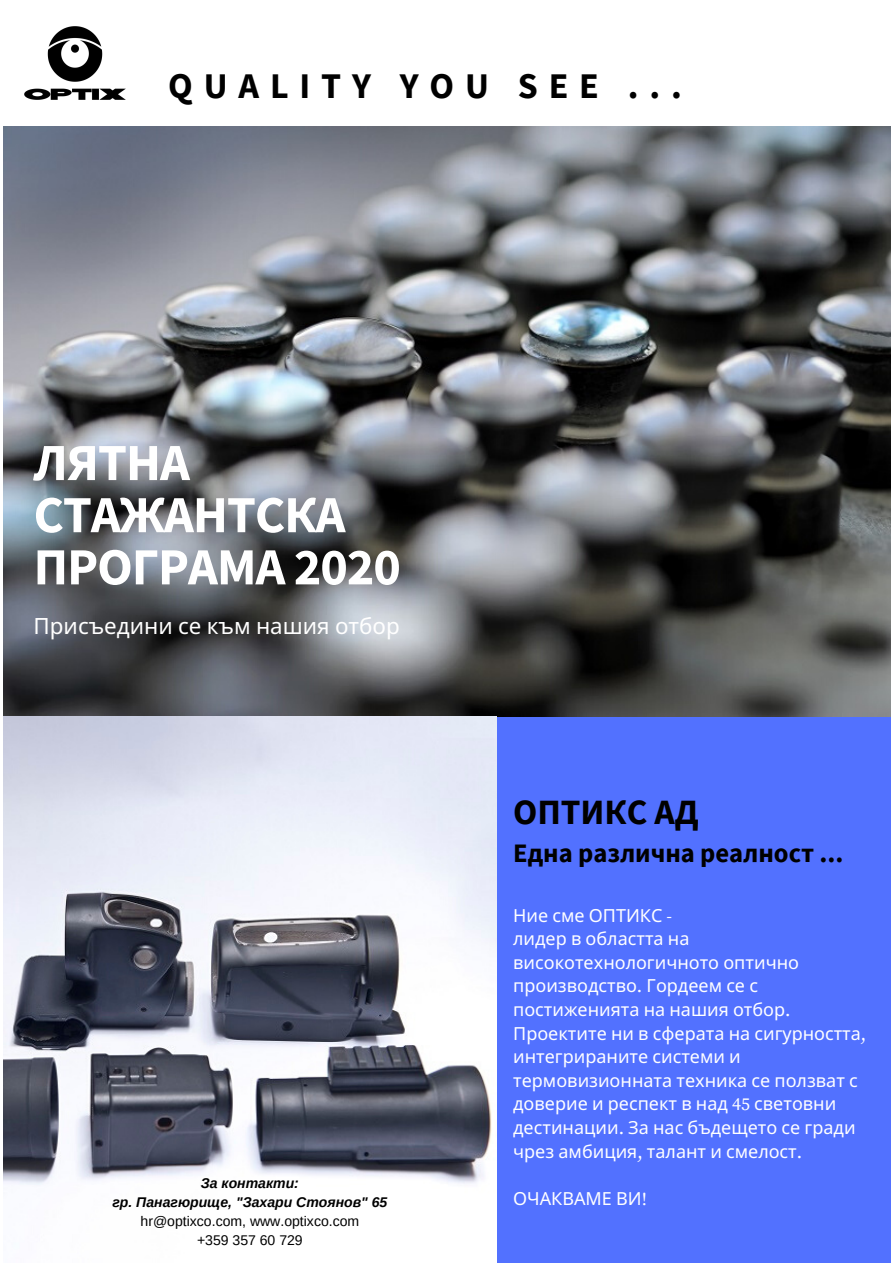
<style>
.page{position:relative;width:894px;height:1264px;background:#fff}
.page>*{position:absolute;margin:0;border:0;box-sizing:border-box;transform-origin:0 0}
.t1{font:700 52.2px/52.2px "Source Sans Pro";letter-spacing:-.02em;color:#fff}
.t2{font:700 36px "Source Sans Pro";letter-spacing:.3em;color:#000}
.t3{font:700 35.4px "Source Sans Pro";color:#000}
.t4{font:700 26.55px "Source Sans Pro";color:#000}
.t5{font:22.35px "Noto Sans";color:#fff}
.t6{font:18px/23.5px "Noto Sans";color:#fff}
.t7{font:italic 700 14.1px/19px "Arimo";color:#000;text-align:center}
.t8{font:14.1px/19px "Arimo";color:#000;text-align:center}
.s1{font-family:"Source Serif Pro"}
</style>
<div class="page">
<div style="left:496px;top:497px;width:394px;height:765px;background:#5271ff"></div>
<img style="left:24px;top:26px;width:102px;height:74px">
<img style="left:4px;top:126px;width:886px;height:590px">
<img style="left:4px;top:716px;width:492px;height:469px">
<h2 class="t2" style="left:168px;top:62px;width:515px">QUALITY YOU SEE ...</h2>
<h1 class="t1" style="left:34px;top:435px;width:368px">ЛЯТНА<br>СТАЖАНТСКА<br>ПРОГРАМА 2020</h1>
<p class="t5" style="left:34px;top:610px;width:368px">Присъедини се към нашия отбор</p>
<p class="t7" style="left:112px;top:1173px;width:276px">За контакти:<br>гр. Панагюрище, "Захари Стоянов" 65</p>
<p class="t8" style="left:140px;top:1211px;width:220px">hr@optixco.com, www.optixco.com +359 357 60 729</p>
<h3 class="t3" style="left:513px;top:789px;width:187px">ОПТИКС АД</h3>
<h3 class="t4" style="left:513px;top:835px;width:332px">Една различна реалност ...</h3>
<p class="t6" style="left:513px;top:902px;width:354px">Ние сме ОПТИКС <span class="s1">-<br></span>лидер в областта на високотехнологичното оптично производство<span class="s1">.</span> Гордеем се с постиженията на нашия отбор<span class="s1">.<br></span>Проектите ни в сферата на сигурността<span class="s1">, </span>интегрираните системи и термовизионната техника се ползват с доверие и респект в над <span class="s1">45</span> световни дестинации<span class="s1">.</span> За нас бъдещето се гради чрез амбиция<span class="s1">,</span> талант и смелост<span class="s1">.</span></p>
<p class="t6" style="left:513px;top:1185px;width:135px">ОЧАКВАМЕ ВИ<span class="s1">!</span></p>
</div>
